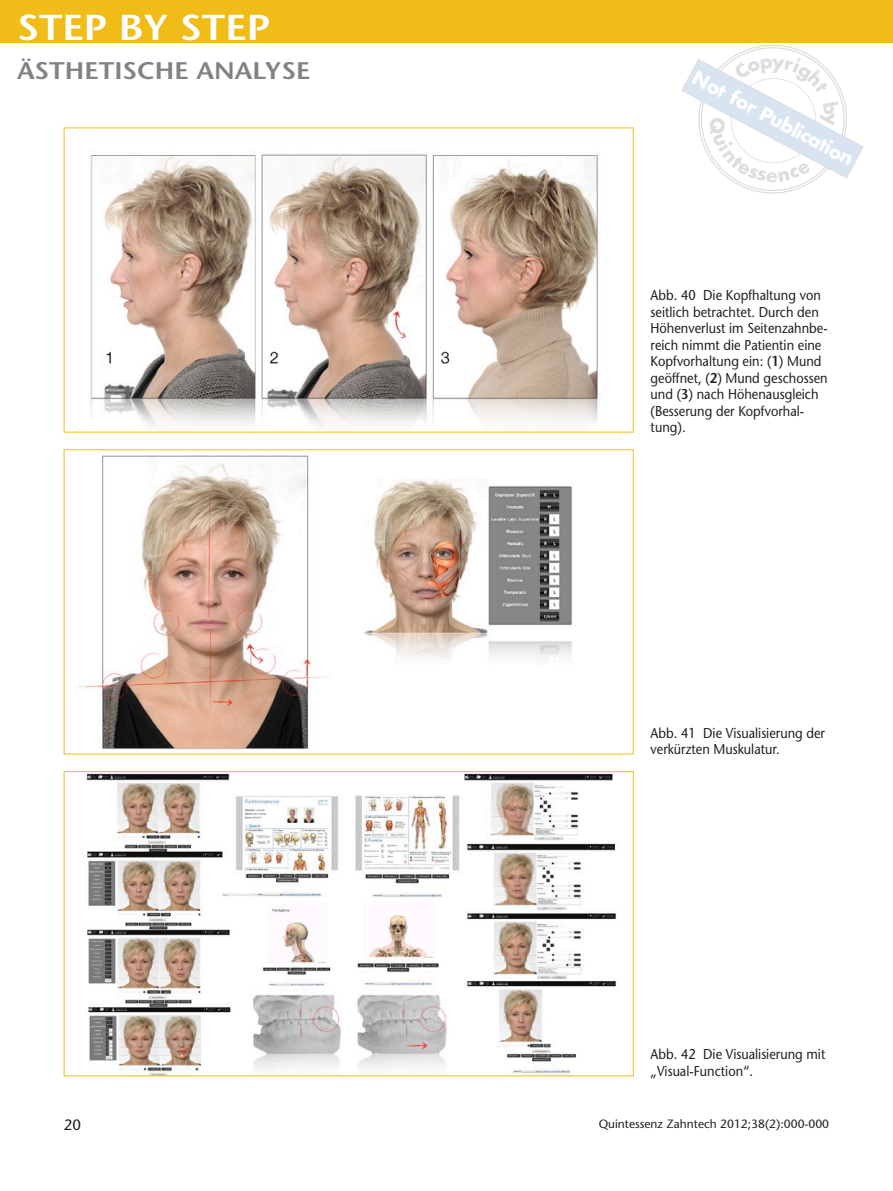
<style>
.page{position:relative;width:893px;height:1191px;background:#fff}
.page>*{position:absolute;margin:0;border:0;box-sizing:border-box;transform-origin:0 0}
.t1{font:600 36px "Stone Sans Std";color:#fff;scale:1.1 1}
.t2{font:600 24px "Stone Sans Std";letter-spacing:.065em;color:#808285;scale:1.1 1}
.t3{font:700 21px "Futura T";color:#fff}
.t4{font:500 15px "Stone Sans Std";color:#231f20}
.t5{font:500 14.25px/16.5px "Stone Sans Std";color:#231f20;scale:.9 1}
.t6{font:500 12px "Stone Sans Std";color:#231f20}
.s1{font-weight:600}
</style>
<div class="page">
<div style="left:0;top:0;width:893px;height:43px;background:#f0bc18"></div>
<img style="left:90px;top:154px;width:508px;height:272px">
<img style="left:78px;top:455px;width:494px;height:295px">
<img style="left:86px;top:773px;width:531px;height:301px">
<div style="left:64px;top:771px;width:570px;height:305px;border:1px solid #f0bc18"></div>
<svg style="left:681px;top:45px;width:183px;height:149px"></svg>
<h1 class="t1" style="left:17px;top:6px;width:232px">STEP BY STEP</h1>
<h2 class="t2" style="left:17px;top:56px;width:268px">ÄSTHETISCHE ANALYSE</h2>
<h3 class="t3" style="left:700px;top:65px;width:181px;rotate:28deg">Not for Publication</h3>
<p class="t5" style="left:651px;top:287px;width:198px">Abb. 40 Die Kopfhaltung von seitlich betrachtet. Durch den<br>Höhenverlust im Seitenzahnbe&shy;reich nimmt die Patientin eine<br>Kopfvorhaltung ein: (<span class="s1">1</span>) Mund geöffnet, (<span class="s1">2</span>) Mund geschossen und (<span class="s1">3</span>) nach Höhenausgleich (Besserung der Kopfvorhal&shy;tung).</p>
<p class="t5" style="left:651px;top:724px;width:195px">Abb. 41 Die Visualisierung der verkürzten Muskulatur.</p>
<p class="t5" style="left:651px;top:1046px;width:196px">Abb. 42 Die Visualisierung mit „Visual-Function“.</p>
<p class="t4" style="left:64px;top:1115px;width:19px">20</p>
<p class="t6" style="left:599px;top:1116px;width:232px">Quintessenz Zahntech 2012;38(2):000-000</p>
</div>
